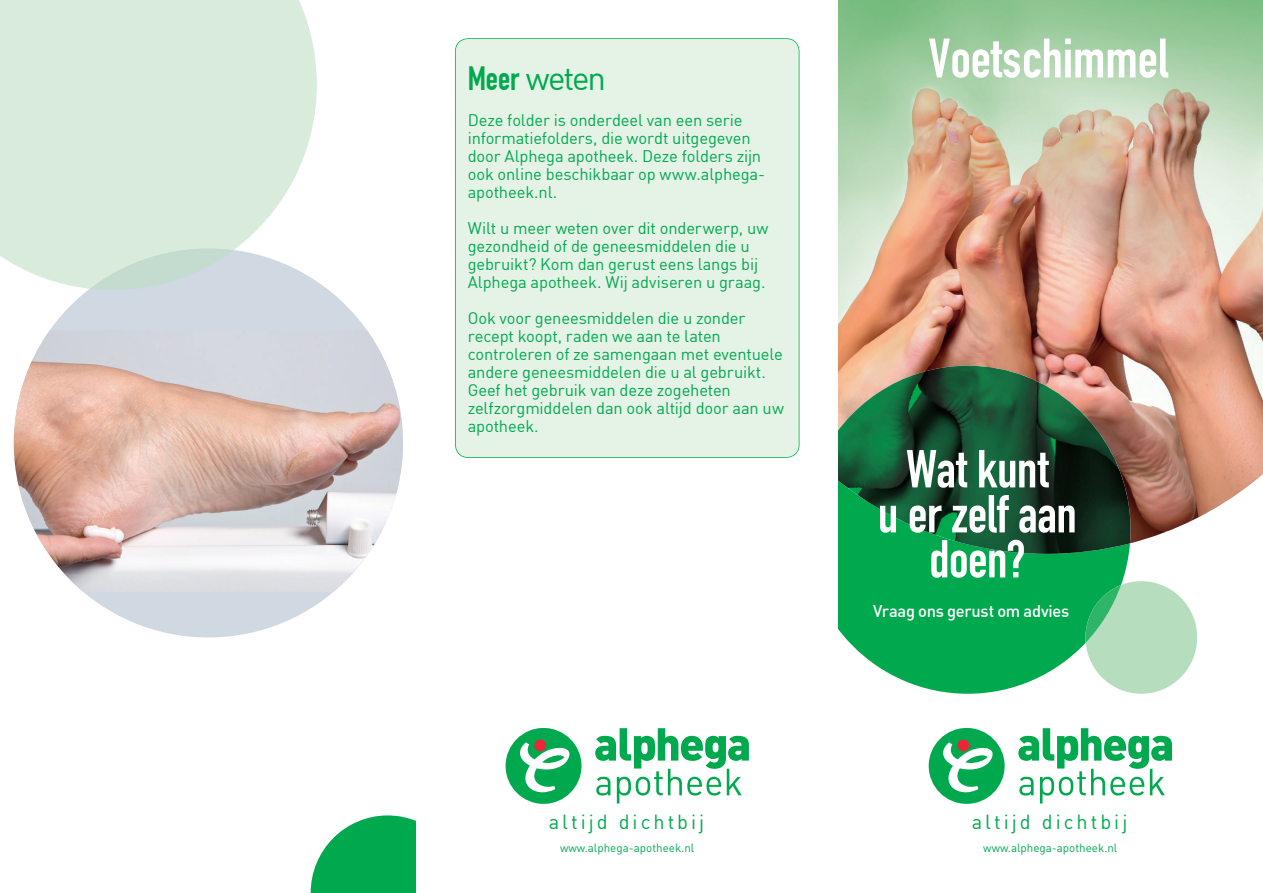
<style>
.page{position:relative;width:1263px;height:893px;background:#fff}
.page>*{position:absolute;margin:0;border:0;box-sizing:border-box;transform-origin:0 0}
.t1{font:700 54.75px "DIN Condensed";color:#fff}
.t2{font:700 52.5px/45px "DIN Condensed";letter-spacing:-.005em;color:#fff;text-align:center}
.t3{font:33px "DIN";letter-spacing:-.06em;color:#00a94e}
.t4{font:19.95px "DIN";letter-spacing:.15em;color:#00a94e}
.t5{font:16.5px/18px "DIN";letter-spacing:-.01em;color:#00a94e}
.t6{font:500 16.5px "DIN";letter-spacing:-.02em;color:#fff}
.t7{font:11.55px "DIN";color:#00a94e}
.s1{font-family:"DIN Condensed";font-weight:700}
</style>
<div class="page">
<svg style="left:311px;top:815px;width:105px;height:78px"></svg>
<img style="left:838px;top:0;width:421px;height:543px">
<svg style="left:838px;top:464px;width:292px;height:230px;background:#1eb363"></svg>
<img style="left:838px;top:366px;width:291px;height:141px">
<img style="left:876px;top:507px;width:254px;height:47px">
<svg style="left:1085px;top:581px;width:112px;height:113px"></svg>
<div style="left:455px;top:38px;width:344px;height:420px;background:#e5f3e7"></div>
<div style="left:14px;top:248px;width:389px;height:389px;background:#d0d8e2;border-radius:50%"></div>
<img style="left:14px;top:330px;width:389px;height:262px">
<svg style="left:0;top:0;width:317px;height:289px;background:#dbecde"></svg>
<svg style="left:90px;top:248px;width:144px;height:42px"></svg>
<div style="left:506px;top:728px;width:75px;height:76px;background:#00a94e;border-radius:50%"></div>
<svg style="left:520px;top:742px;width:50px;height:50px"></svg>
<div style="left:534px;top:739px;width:12px;height:12px;background:#e92739;border-radius:50%"></div>
<svg style="left:595px;top:728px;width:154px;height:75px"></svg>
<div style="left:929px;top:728px;width:76px;height:76px;background:#00a94e;border-radius:50%"></div>
<svg style="left:943px;top:742px;width:50px;height:50px"></svg>
<div style="left:957px;top:739px;width:12px;height:12px;background:#e92739;border-radius:50%"></div>
<svg style="left:1018px;top:728px;width:154px;height:75px"></svg>
<h3 class="t3" style="left:468px;top:57px;width:140px"><span class="s1">Meer</span> weten</h3>
<p class="t5" style="left:468px;top:111px;width:299px">Deze folder is onderdeel van een serie informatiefolders, die wordt uitgegeven door Alphega apotheek. Deze folders zijn ook online beschikbaar op www.alphega&shy;apotheek.nl.</p>
<p class="t5" style="left:468px;top:219px;width:302px">Wilt u meer weten over dit onderwerp, uw gezondheid of de geneesmiddelen die u gebruikt? Kom dan gerust eens langs bij Alphega apotheek. Wij adviseren u graag.</p>
<p class="t5" style="left:468px;top:309px;width:318px">Ook voor geneesmiddelen die u zonder recept koopt, raden we aan te laten controleren of ze samengaan met eventuele andere geneesmiddelen die u al gebruikt.<br>Geef het gebruik van deze zogeheten zelfzorgmiddelen dan ook altijd door aan uw apotheek.</p>
<p class="t4" style="left:549px;top:809px;width:157px">altijd dichtbij</p>
<p class="t7" style="left:560px;top:840px;width:136px">www.alphega-apotheek.nl</p>
<h1 class="t1" style="left:928px;top:26px;width:241px">Voetschimmel</h1>
<h2 class="t2" style="left:878px;top:447px;width:200px">Wat kunt<br>u er zelf aan doen?</h2>
<p class="t6" style="left:873px;top:601px;width:198px">Vraag ons gerust om advies</p>
<p class="t4" style="left:972px;top:809px;width:157px">altijd dichtbij</p>
<p class="t7" style="left:983px;top:840px;width:136px">www.alphega-apotheek.nl</p>
</div>
